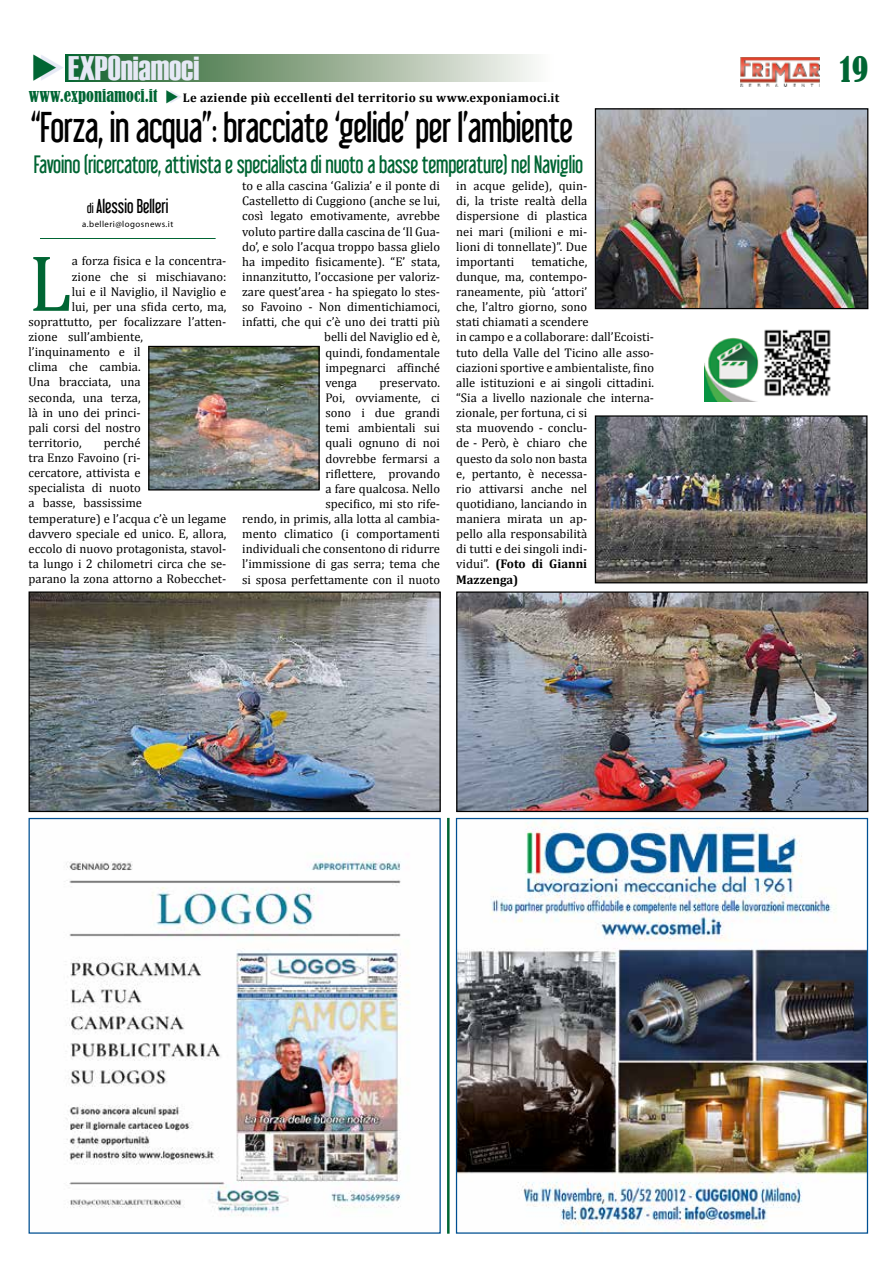
<style>
.page{position:relative;width:893px;height:1263px;background:#fff}
.page>*{position:absolute;margin:0;border:0;box-sizing:border-box;transform-origin:0 0}
.t1{font:80.7px "Cambria";color:#006533}
.t2{font:37.8px "Libel Suit";letter-spacing:-.01em;color:#000}
.t3{font:34.05px "Haettenschweiler";color:#e6e9f5}
.t4{font:condensed 32.7px "Bernard";color:#006533}
.t5{font:22.05px "Libel Suit";letter-spacing:-.01em;color:#006533}
.t6{font:17.7px "Libel Suit";color:#000}
.t7{font:condensed 16.35px "Bernard";color:#006533}
.t8{font:12.6px/15.1px "Cambria";color:#000}
.t9{font:700 12.6px "Cambria";letter-spacing:.025em;color:#000}
.t10{font:8.85px "Myriad Pro";letter-spacing:.05em;color:#000}
.s1{font-size:12.6px}
.s2{font-weight:700}
</style>
<div class="page">
<img style="left:597px;top:110px;width:269px;height:197px">
<div style="left:595px;top:108px;width:273px;height:201px;border:1px solid #000"></div>
<img style="left:31px;top:593px;width:408px;height:217px">
<div style="left:29px;top:591px;width:412px;height:221px;border:1px solid #000"></div>
<hr style="left:40px;top:238px;width:176px;height:1px;background:#006533">
<hr style="left:447px;top:818px;width:3px;height:416px;background:#006533">
<img style="left:458px;top:820px;width:408px;height:412px">
<img style="left:64px;top:861px;width:346px;height:355px">
<img style="left:458px;top:593px;width:408px;height:217px">
<div style="left:456px;top:591px;width:412px;height:221px;border:1px solid #000"></div>
<img style="left:150px;top:348px;width:168px;height:140px">
<div style="left:148px;top:346px;width:172px;height:144px;border:1px solid #000"></div>
<img style="left:597px;top:417px;width:268px;height:164px">
<div style="left:595px;top:415px;width:272px;height:168px;border:1px solid #000"></div>
<img style="left:704px;top:329px;width:127px;height:73px">
<div style="left:66px;top:55px;width:489px;height:26px;background:linear-gradient(to right,#165e25,#fff7f5)"></div>
<img style="left:740px;top:58px;width:79px;height:29px">
<h3 class="t3" style="left:68px;top:49px;width:132px">EXPOniamoci</h3>
<h3 class="t4" style="left:840px;top:50px;width:30px">19</h3>
<p class="t7" style="left:29px;top:86px;width:130px">WWW.EXPONIAMOCI.IT</p>
<p class="t9" style="left:183px;top:89px;width:378px">Le aziende più eccellenti del territorio su www.exponiamoci.it</p>
<h2 class="t2" style="left:31px;top:105px;width:544px">“Forza, in acqua”: bracciate ‘gelide’ per l’ambiente</h2>
<h3 class="t5" style="left:34px;top:151px;width:551px">Favoino (ricercatore, attivista e specialista di nuoto a basse temperature) nel Naviglio</h3>
<h3 class="t6" style="left:87px;top:195px;width:83px"><span class="s1">di</span> Alessio Belleri</h3>
<p class="t10" style="left:82px;top:218px;width:93px">a.belleri@logosnews.it</p>
<h1 class="t1" style="left:29px;top:236px;width:45px">L</h1>
<p class="t8" style="left:72px;top:253px;width:156px">a forza fisica e la concentra-</p>
<p class="t8" style="left:72px;top:269px;width:156px">zione che si mischiavano:</p>
<p class="t8" style="left:72px;top:284px;width:156px">lui e il Naviglio, il Naviglio e</p>
<p class="t8" style="left:72px;top:299px;width:156px">lui, per una sfida certo, ma,</p>
<p class="t8" style="left:29px;top:314px;width:199px">soprattutto, per focalizzare l’atten-</p>
<p class="t8" style="left:29px;top:329px;width:116px">zione sull’ambiente,</p>
<p class="t8" style="left:29px;top:344px;width:114px">l’inquinamento e il</p>
<p class="t8" style="left:29px;top:359px;width:114px">clima che cambia.</p>
<p class="t8" style="left:29px;top:374px;width:114px">Una bracciata, una</p>
<p class="t8" style="left:29px;top:390px;width:114px">seconda, una terza,</p>
<p class="t8" style="left:29px;top:405px;width:114px">là in uno dei princi-</p>
<p class="t8" style="left:29px;top:420px;width:114px">pali corsi del nostro</p>
<p class="t8" style="left:29px;top:435px;width:55px">territorio,</p>
<p class="t8" style="left:29px;top:435px;width:199px;text-indent:75px">perché<br>tra Enzo Favoino (ri-<br>cercatore, attivista e<br>specialista di nuoto<br>a basse, bassissime<br>temperature) e l’acqua c’è un legame davvero speciale ed unico. E, allora, eccolo di nuovo protagonista, stavol&shy;ta lungo i 2 chilometri circa che se&shy;parano la zona attorno a Robecchet-</p>
<p class="t8" style="left:242px;top:178px;width:199px">to e alla cascina ‘Galizia’ e il ponte di</p>
<p class="t8" style="left:242px;top:193px;width:199px">Castelletto di Cuggiono (anche se lui,</p>
<p class="t8" style="left:242px;top:209px;width:199px">così legato emotivamente, avrebbe</p>
<p class="t8" style="left:242px;top:224px;width:199px">voluto partire dalla cascina de ‘Il Gua-</p>
<p class="t8" style="left:242px;top:239px;width:199px">do’, e solo l’acqua troppo bassa glielo</p>
<p class="t8" style="left:242px;top:254px;width:199px">ha impedito fisicamente). “E’ stata,</p>
<p class="t8" style="left:242px;top:269px;width:199px">innanzitutto, l’occasione per valoriz-</p>
<p class="t8" style="left:242px;top:284px;width:199px">zare quest’area - ha spiegato lo stes-</p>
<p class="t8" style="left:242px;top:299px;width:199px">so Favoino - Non dimentichiamoci,</p>
<p class="t8" style="left:242px;top:314px;width:199px">infatti, che qui c’è uno dei tratti più</p>
<p class="t8" style="left:324px;top:330px;width:117px">belli del Naviglio ed è,</p>
<p class="t8" style="left:325px;top:345px;width:116px">quindi, fondamentale</p>
<p class="t8" style="left:325px;top:360px;width:116px">impegnarci affinché</p>
<p class="t8" style="left:325px;top:375px;width:33px">venga</p>
<p class="t8" style="left:242px;top:375px;width:199px;text-align:right">preservato.<br>Poi, ovviamente, ci<br>sono i due grandi<br>temi ambientali sui<br>quali ognuno di noi<br>dovrebbe fermarsi a<br>riflettere, provando<br>a fare qualcosa. Nello<br>specifico, mi sto rife-<br>rendo, in primis, alla lotta al cambia&shy;mento climatico (i comportamenti individuali che consentono di ridurre l’immissione di gas serra; tema che si sposa perfettamente con il nuoto</p>
<p class="t8" style="left:456px;top:178px;width:133px;text-align:justify">in acque gelide), quin&shy;di, la triste realtà della dispersione di plastica nei mari (milioni e mi&shy;lioni di tonnellate)”. Due importanti</p>
<p class="t8" style="left:456px;top:254px;width:199px;text-indent:75px">tematiche,<br>dunque, ma, contempo&shy;raneamente, più ‘attori’<br>che, l’altro giorno, sono<br>stati chiamati a scendere<br>in campo e a collaborare: dall’Ecoisti&shy;tuto della Valle del Ticino alle asso&shy;ciazioni sportive e ambientaliste, fino alle istituzioni e ai singoli cittadini. “Sia a livello nazionale che interna&shy;zionale, per fortuna, ci si<br>sta muovendo - conclu-<br>de - Però, è chiaro che<br>questo da solo non basta<br>e, pertanto, è necessa-<br>rio attivarsi anche nel<br>quotidiano, lanciando in<br>maniera mirata un ap-<br>pello alla responsabilità<br>di tutti e dei singoli indi-<br>vidui”. <span class="s2">(Foto di Gianni<br>Mazzenga)</span></p>
</div>
